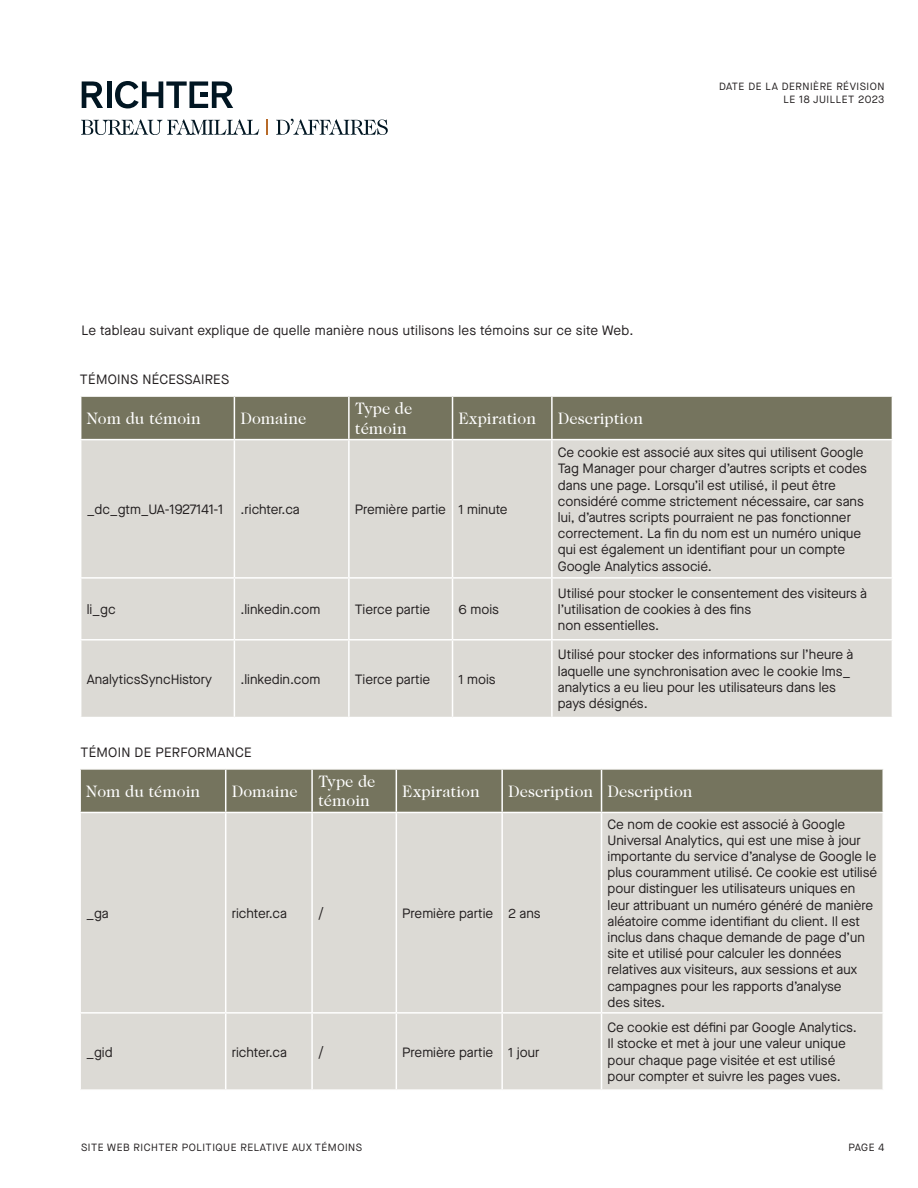
<style>
.page{position:relative;width:918px;height:1188px;background:#fff}
.page>*{position:absolute;margin:0;border:0;box-sizing:border-box;transform-origin:0 0}
.t1{font:18px "Minion Pro";color:#231f20}
.t2{font:16.5px/19.5px "Caslon 224 Std";color:#fff}
.t3{font:13.5px/16.2px "Maison Neue";color:#231f20}
.t4{font:13.5px "Maison Neue";letter-spacing:.02em;color:#231f20}
.t5{font:13.5px "Maison Neue";letter-spacing:-.02em;color:#231f20}
.t6{font:10.5px/13.5px "Maison Neue";letter-spacing:.05em;color:#231f20;text-align:right}
</style>
<div class="page">
<svg style="left:82px;top:81px;width:21px;height:27px"></svg>
<hr style="left:107px;top:81px;width:4px;height:27px;background:#011622">
<svg style="left:115px;top:81px;width:118px;height:27px"></svg>
<div style="left:200px;top:92px;width:8px;height:5px;background:#011622"></div>
<svg style="left:276px;top:119px;width:112px;height:16px"></svg>
<svg style="left:266px;top:119px;width:2px;height:16px"></svg>
<svg style="left:81px;top:119px;width:178px;height:16px"></svg>
<div style="left:81px;top:397px;width:811px;height:42px;background:#75745e"></div>
<div style="left:81px;top:440px;width:811px;height:277px;background:#dcdad5"></div>
<hr style="left:234px;top:397px;width:1px;height:42px;background:#fff">
<hr style="left:348px;top:397px;width:2px;height:42px;background:#fff">
<hr style="left:452px;top:397px;width:1px;height:42px;background:#fff">
<hr style="left:551px;top:397px;width:2px;height:42px;background:#fff">
<hr style="left:234px;top:440px;width:1px;height:137px;background:#fff">
<hr style="left:348px;top:440px;width:2px;height:137px;background:#fff">
<hr style="left:452px;top:440px;width:1px;height:137px;background:#fff">
<hr style="left:551px;top:440px;width:2px;height:137px;background:#fff">
<hr style="left:80px;top:577px;width:154px;height:2px;background:#fff">
<hr style="left:234px;top:577px;width:115px;height:2px;background:#fff">
<hr style="left:234px;top:579px;width:1px;height:60px;background:#fff">
<hr style="left:349px;top:577px;width:104px;height:2px;background:#fff">
<hr style="left:348px;top:579px;width:2px;height:60px;background:#fff">
<hr style="left:453px;top:577px;width:99px;height:2px;background:#fff">
<hr style="left:452px;top:579px;width:1px;height:60px;background:#fff">
<hr style="left:552px;top:577px;width:341px;height:2px;background:#fff">
<hr style="left:551px;top:579px;width:2px;height:60px;background:#fff">
<hr style="left:80px;top:639px;width:154px;height:2px;background:#fff">
<hr style="left:234px;top:639px;width:115px;height:2px;background:#fff">
<hr style="left:234px;top:641px;width:1px;height:76px;background:#fff">
<hr style="left:349px;top:639px;width:104px;height:2px;background:#fff">
<hr style="left:348px;top:641px;width:2px;height:76px;background:#fff">
<hr style="left:453px;top:639px;width:99px;height:2px;background:#fff">
<hr style="left:452px;top:641px;width:1px;height:76px;background:#fff">
<hr style="left:552px;top:639px;width:341px;height:2px;background:#fff">
<hr style="left:551px;top:641px;width:2px;height:76px;background:#fff">
<div style="left:81px;top:770px;width:801px;height:42px;background:#75745e"></div>
<div style="left:81px;top:813px;width:801px;height:276px;background:#dcdad5"></div>
<hr style="left:225px;top:770px;width:1px;height:42px;background:#fff">
<hr style="left:311px;top:770px;width:2px;height:42px;background:#fff">
<hr style="left:396px;top:770px;width:1px;height:42px;background:#fff">
<hr style="left:501px;top:770px;width:2px;height:42px;background:#fff">
<hr style="left:601px;top:770px;width:1px;height:42px;background:#fff">
<hr style="left:225px;top:813px;width:1px;height:199px;background:#fff">
<hr style="left:311px;top:813px;width:2px;height:199px;background:#fff">
<hr style="left:396px;top:813px;width:1px;height:199px;background:#fff">
<hr style="left:501px;top:813px;width:2px;height:199px;background:#fff">
<hr style="left:601px;top:813px;width:1px;height:199px;background:#fff">
<hr style="left:79px;top:1012px;width:147px;height:2px;background:#fff">
<hr style="left:226px;top:1012px;width:86px;height:2px;background:#fff">
<hr style="left:225px;top:1014px;width:1px;height:75px;background:#fff">
<hr style="left:312px;top:1012px;width:84px;height:2px;background:#fff">
<hr style="left:311px;top:1014px;width:2px;height:75px;background:#fff">
<hr style="left:396px;top:1012px;width:106px;height:2px;background:#fff">
<hr style="left:396px;top:1014px;width:1px;height:75px;background:#fff">
<hr style="left:502px;top:1012px;width:100px;height:2px;background:#fff">
<hr style="left:501px;top:1014px;width:2px;height:75px;background:#fff">
<hr style="left:602px;top:1012px;width:282px;height:2px;background:#fff">
<hr style="left:601px;top:1014px;width:1px;height:75px;background:#fff">
<p class="t6" style="left:719px;top:79px;width:167px">DATE DE LA DERNIÈRE RÉVISION<br>LE 18 JUILLET 2023</p>
<p class="t4" style="left:81px;top:321px;width:553px">Le tableau suivant explique de quelle manière nous utilisons les témoins sur ce site Web.</p>
<p class="t4" style="left:80px;top:371px;width:151px">TÉMOINS NÉCESSAIRES</p>
<p class="t2" style="left:87px;top:408px;width:116px">Nom du témoin</p>
<p class="t2" style="left:240px;top:408px;width:67px">Domaine</p>
<p class="t2" style="left:355px;top:399px;width:59px">Type de témoin</p>
<p class="t2" style="left:459px;top:408px;width:79px">Expiration</p>
<p class="t2" style="left:558px;top:408px;width:87px">Description</p>
<p class="t5" style="left:87px;top:500px;width:138px">_dc_gtm_UA-1927141-1</p>
<p class="t3" style="left:240px;top:501px;width:61px">.richter.ca</p>
<p class="t3" style="left:355px;top:501px;width:154px">Première partie 1 minute</p>
<p class="t3" style="left:87px;top:601px;width:30px">li_gc</p>
<p class="t3" style="left:240px;top:601px;width:81px">.linkedin.com</p>
<p class="t3" style="left:355px;top:601px;width:77px">Tierce partie</p>
<p class="t3" style="left:459px;top:601px;width:42px">6 mois</p>
<p class="t3" style="left:87px;top:671px;width:127px">AnalyticsSyncHistory</p>
<p class="t3" style="left:240px;top:671px;width:81px">.linkedin.com</p>
<p class="t3" style="left:355px;top:671px;width:77px">Tierce partie</p>
<p class="t3" style="left:459px;top:671px;width:39px">1 mois</p>
<p class="t3" style="left:558px;top:444px;width:310px">Ce cookie est associé aux sites qui utilisent Google Tag Manager pour charger d’autres scripts et codes dans une page. Lorsqu’il est utilisé, il peut être considéré comme strictement nécessaire, car sans lui, d’autres scripts pourraient ne pas fonctionner correctement. La fin du nom est un numéro unique qui est également un identifiant pour un compte Google Analytics associé.</p>
<p class="t3" style="left:558px;top:585px;width:311px">Utilisé pour stocker le consentement des visiteurs à l’utilisation de cookies à des fins<br>non essentielles.</p>
<p class="t3" style="left:558px;top:647px;width:297px">Utilisé pour stocker des informations sur l’heure à laquelle une synchronisation avec le cookie lms_ analytics a eu lieu pour les utilisateurs dans les pays désignés.</p>
<p class="t4" style="left:80px;top:743px;width:173px">TÉMOIN DE PERFORMANCE</p>
<p class="t2" style="left:86px;top:781px;width:116px">Nom du témoin</p>
<p class="t2" style="left:232px;top:781px;width:67px">Domaine</p>
<p class="t2" style="left:318px;top:771px;width:59px">Type de témoin</p>
<p class="t2" style="left:402px;top:781px;width:79px">Expiration</p>
<p class="t2" style="left:508px;top:781px;width:186px">Description Description</p>
<p class="t3" style="left:86px;top:905px;width:24px">_ga</p>
<p class="t3" style="left:232px;top:905px;width:57px">richter.ca</p>
<h1 class="t1" style="left:318px;top:901px;width:7px">/</h1>
<p class="t3" style="left:402px;top:905px;width:140px">Première partie 2 ans</p>
<p class="t3" style="left:86px;top:1044px;width:28px">_gid</p>
<p class="t3" style="left:232px;top:1044px;width:57px">richter.ca</p>
<h1 class="t1" style="left:318px;top:1040px;width:7px">/</h1>
<p class="t3" style="left:402px;top:1044px;width:139px">Première partie 1 jour</p>
<p class="t3" style="left:608px;top:816px;width:271px">Ce nom de cookie est associé à Google Universal Analytics, qui est une mise à jour importante du service d’analyse de Google le plus couramment utilisé. Ce cookie est utilisé pour distinguer les utilisateurs uniques en leur attribuant un numéro généré de manière aléatoire comme identifiant du client. Il est inclus dans chaque demande de page d’un site et utilisé pour calculer les données relatives aux visiteurs, aux sessions et aux campagnes pour les rapports d’analyse<br>des sites.</p>
<p class="t3" style="left:608px;top:1019px;width:251px">Ce cookie est défini par Google Analytics.<br>Il stocke et met à jour une valeur unique pour chaque page visitée et est utilisé pour compter et suivre les pages vues.</p>
<p class="t6" style="left:81px;top:1140px;width:283px">SITE WEB RICHTER POLITIQUE RELATIVE AUX TÉMOINS</p>
<p class="t6" style="left:848px;top:1140px;width:37px">PAGE 4</p>
</div>
